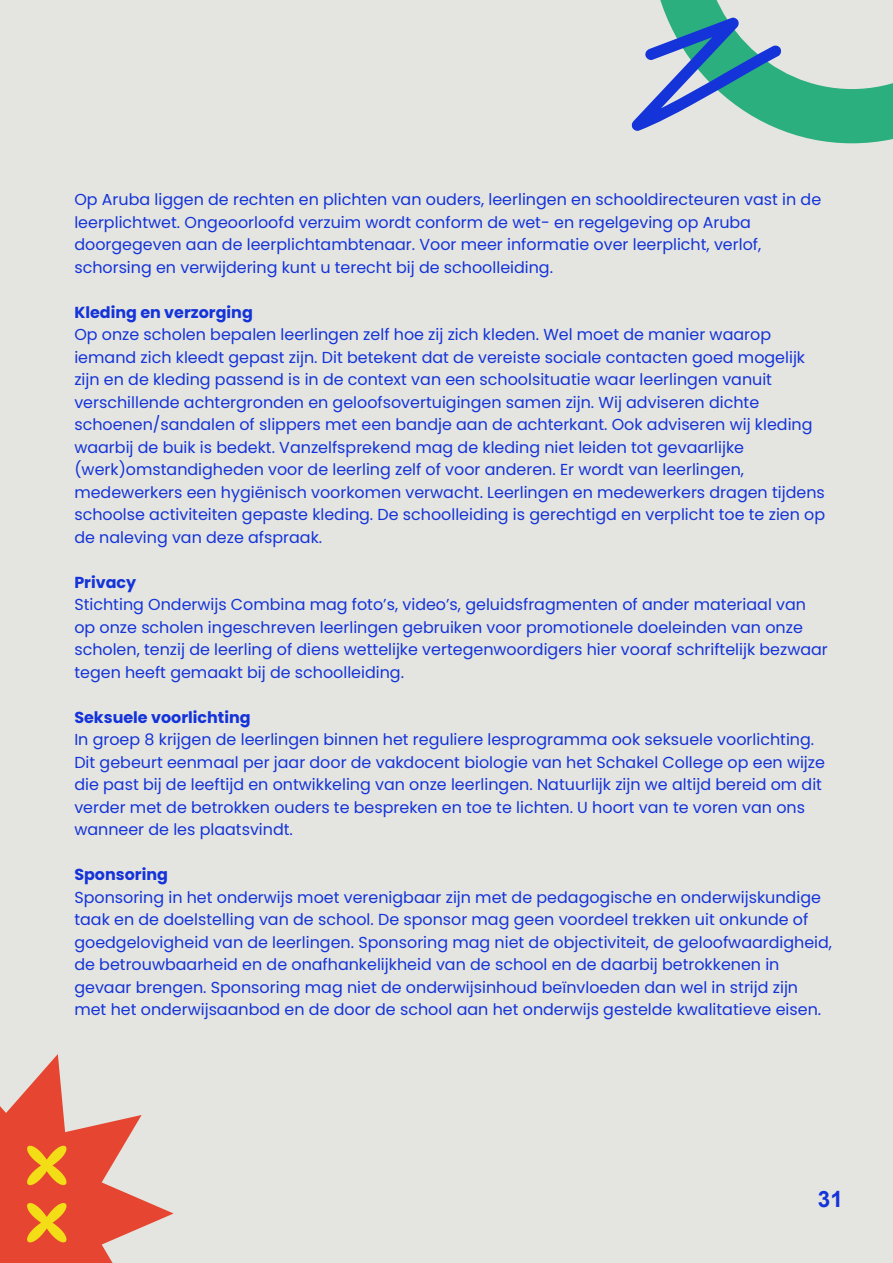
<style>
.page{position:relative;width:893px;height:1263px;background:#e4e5e0}
.page>*{position:absolute;margin:0;border:0;box-sizing:border-box;transform-origin:0 0}
.t1{font:700 22.5px "Arial";color:#1433d9}
.t2{font:15.9px/22.5px "Poppins";color:#1433d9}
.t3{font:700 15.9px "Poppins";color:#1433d9}
</style>
<div class="page">
<svg style="left:631px;top:0;width:262px;height:143px"></svg>
<svg style="left:0;top:1054px;width:174px;height:209px"></svg>
<p class="t2" style="left:74px;top:188px;width:748px">Op Aruba liggen de rechten en plichten van ouders, leerlingen en schooldirecteuren vast in de leerplichtwet. Ongeoorloofd verzuim wordt conform de wet- en regelgeving op Aruba doorgegeven aan de leerplichtambtenaar. Voor meer informatie over leerplicht, verlof, schorsing en verwijdering kunt u terecht bij de schoolleiding.</p>
<p class="t3" style="left:74px;top:303px;width:180px">Kleding en verzorging</p>
<p class="t2" style="left:74px;top:323px;width:752px">Op onze scholen bepalen leerlingen zelf hoe zij zich kleden. Wel moet de manier waarop iemand zich kleedt gepast zijn. Dit betekent dat de vereiste sociale contacten goed mogelijk zijn en de kleding passend is in de context van een schoolsituatie waar leerlingen vanuit verschillende achtergronden en geloofsovertuigingen samen zijn. Wij adviseren dichte schoenen/sandalen of slippers met een bandje aan de achterkant. Ook adviseren wij kleding waarbij de buik is bedekt. Vanzelfsprekend mag de kleding niet leiden tot gevaarlijke (werk)omstandigheden voor de leerling zelf of voor anderen. Er wordt van leerlingen, medewerkers een hygiënisch voorkomen verwacht. Leerlingen en medewerkers dragen tijdens schoolse activiteiten gepaste kleding. De schoolleiding is gerechtigd en verplicht toe te zien op de naleving van deze afspraak.</p>
<p class="t3" style="left:74px;top:573px;width:63px">Privacy</p>
<p class="t2" style="left:74px;top:593px;width:755px">Stichting Onderwijs Combina mag foto’s, video’s, geluidsfragmenten of ander materiaal van op onze scholen ingeschreven leerlingen gebruiken voor promotionele doeleinden van onze scholen, tenzij de leerling of diens wettelijke vertegenwoordigers hier vooraf schriftelijk bezwaar tegen heeft gemaakt bij de schoolleiding.</p>
<p class="t3" style="left:74px;top:708px;width:178px">Seksuele voorlichting</p>
<p class="t2" style="left:74px;top:728px;width:752px">In groep 8 krijgen de leerlingen binnen het reguliere lesprogramma ook seksuele voorlichting.<br>Dit gebeurt eenmaal per jaar door de vakdocent biologie van het Schakel College op een wijze die past bij de leeftijd en ontwikkeling van onze leerlingen. Natuurlijk zijn we altijd bereid om dit verder met de betrokken ouders te bespreken en toe te lichten. U hoort van te voren van ons wanneer de les plaatsvindt.</p>
<p class="t3" style="left:74px;top:865px;width:95px">Sponsoring</p>
<p class="t2" style="left:74px;top:886px;width:759px">Sponsoring in het onderwijs moet verenigbaar zijn met de pedagogische en onderwijskundige taak en de doelstelling van de school. De sponsor mag geen voordeel trekken uit onkunde of goedgelovigheid van de leerlingen. Sponsoring mag niet de objectiviteit, de geloofwaardigheid, de betrouwbaarheid en de onafhankelijkheid van de school en de daarbij betrokkenen in gevaar brengen. Sponsoring mag niet de onderwijsinhoud beïnvloeden dan wel in strijd zijn met het onderwijsaanbod en de door de school aan het onderwijs gestelde kwalitatieve eisen.</p>
<h1 class="t1" style="left:818px;top:1183px;width:27px">31</h1>
</div>
